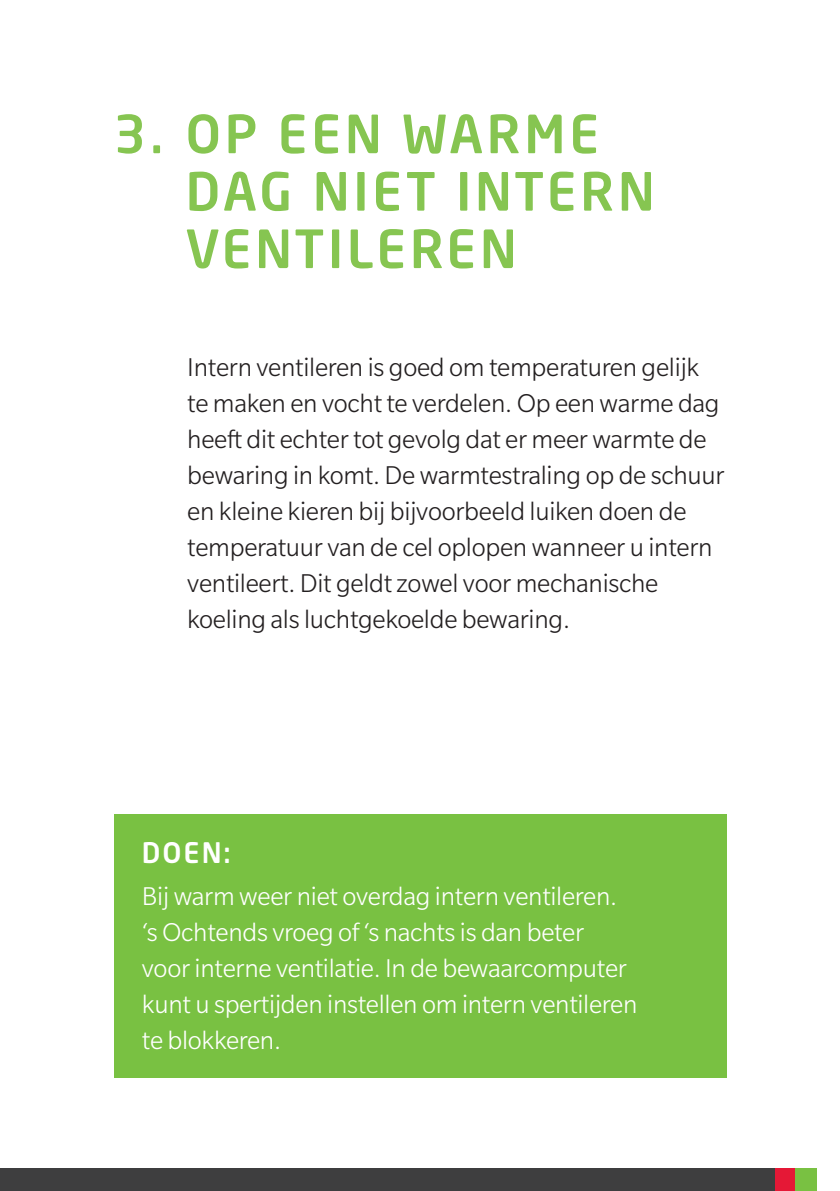
<style>
.page{position:relative;width:840px;height:1191px;background:#fff}
.page>*{position:absolute;margin:0;border:0;box-sizing:border-box;transform-origin:0 0}
.Subjes{font:500 52px/57.4px "Neo Sans Pro";letter-spacing:.07em;color:#86c551}
.Platte_tekst{font:300 28px/36px "Slate Pro";letter-spacing:-.01em;color:#231f20}
.Platte_tekst-2{font:300 28px/36px "Slate Pro";letter-spacing:-.01em;color:#fff}
.Subkop{font:500 28px "Neo Sans Pro";color:#fff}
</style>
<div class="page">
<div style="left:113px;top:813px;width:613px;height:264px;background:#79c142"></div>
<div style="left:773px;top:1169px;width:22px;height:22px;background:#e51836"></div>
<div style="left:795px;top:1169px;width:21px;height:22px;background:#79c142"></div>
<div style="left:0;top:1169px;width:773px;height:22px;background:#3e3e3f"></div>
<p class="Subjes" style="left:185px;top:104px;width:470px;text-indent:-72px">3. OP EEN WARME<br>DAG NIET INTERN<br>VENTILEREN</p>
<p class="Platte_tekst" style="left:187px;top:349px;width:538px">Intern ventileren is goed om temperaturen gelijk te maken en vocht te verdelen. Op een warme dag heeft dit echter tot gevolg dat er meer warmte de bewaring in komt. De warmtestraling op de schuur en kleine kieren bij bijvoorbeeld luiken doen de temperatuur van de cel oplopen wanneer u intern ventileert. Dit geldt zowel voor mechanische koeling als luchtgekoelde bewaring.</p>
<p class="Subkop" style="left:142px;top:835px;width:90px">DOEN:</p>
<p class="Platte_tekst-2" style="left:142px;top:878px;width:497px">Bij warm weer niet overdag intern ventileren. ‘s Ochtends vroeg of ‘s nachts is dan beter voor interne ventilatie. In de bewaarcomputer kunt u spertijden instellen om intern ventileren te blokkeren.</p>
</div>
